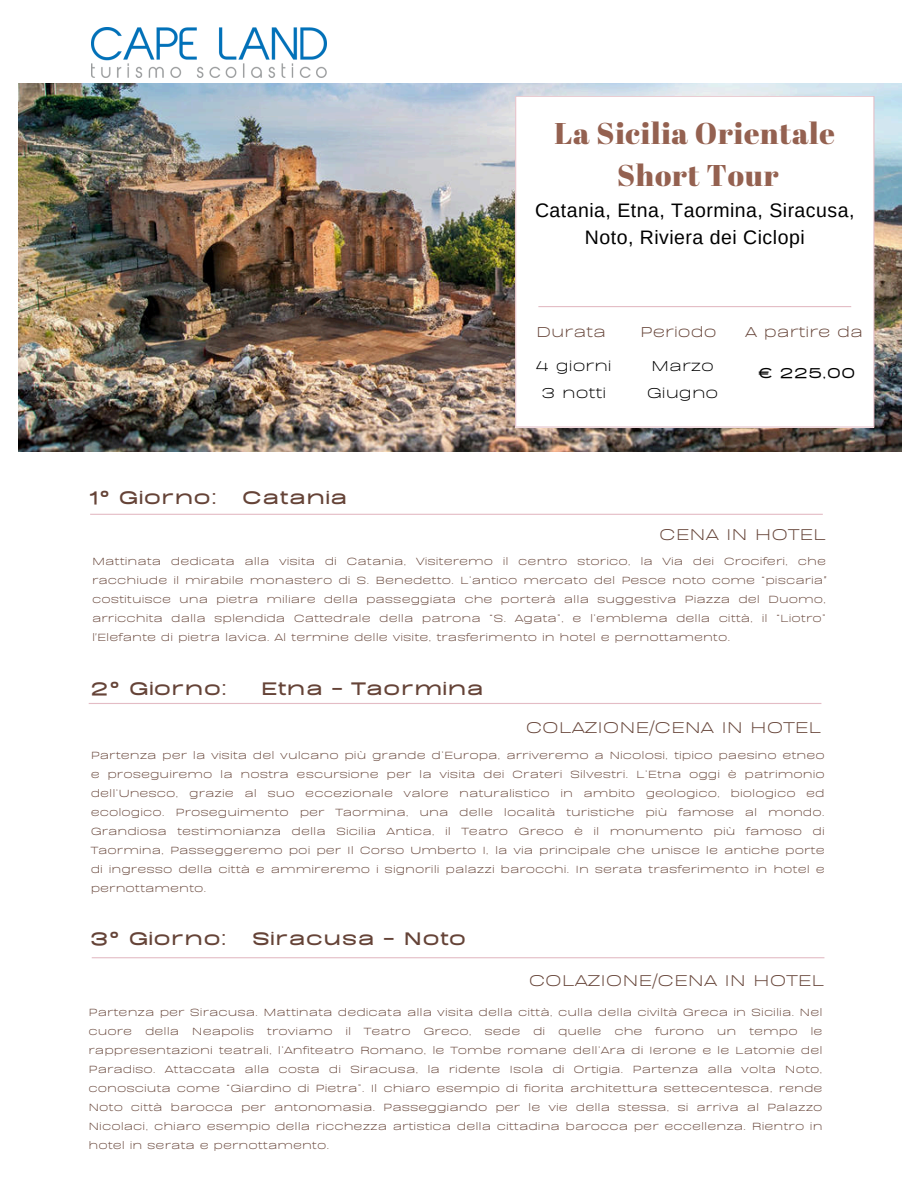
<style>
.page{position:relative;width:918px;height:1188px;background:#fff}
.page>*{position:absolute;margin:0;border:0;box-sizing:border-box;transform-origin:0 0}
.t1{font:30px/41.7px "Abril Fatface";letter-spacing:.025em;color:#946150;text-align:center}
.t2{font:900 21px "BD Sans";color:#654337}
.t3{font:19.5px/27px "Arimo";letter-spacing:.025em;color:#000;text-align:center}
.t4{font:18px "BD Sans";color:#654337}
.t5{font:16.5px/27px "BD Sans";color:#000;text-align:center}
.t6{font:16.5px "BD Sans";color:#654337}
.t7{font:700 16.5px "BD Sans";color:#000}
.t8{font:12px/19px "BD Sans";color:#654337;text-align:justify}
</style>
<div class="page">
<hr style="left:90px;top:514px;width:733px;height:1px;background:#e4bcc5">
<hr style="left:89px;top:703px;width:732px;height:1px;background:#e4bcc5">
<img style="left:19px;top:84px;width:883px;height:368px">
<svg style="left:515px;top:96px;width:359px;height:332px"></svg>
<hr style="left:538px;top:306px;width:313px;height:1px;background:#e4bcc5">
<img style="left:92px;top:28px;width:235px;height:49px">
<hr style="left:92px;top:957px;width:732px;height:1px;background:#e4bcc5">
<h3 class="t1" style="left:555px;top:112px;width:282px">La Sicilia Orientale<br>Short Tour</h3>
<h6 class="t3" style="left:535px;top:197px;width:321px">Catania, Etna, Taormina, Siracusa,<br>Noto, Riviera dei Ciclopi</h6>
<h6 class="t2" style="left:89px;top:482px;width:260px">1° Giorno: Catania</h6>
<h6 class="t6" style="left:536px;top:320px;width:71px">Durata</h6>
<h5 class="t6" style="left:640px;top:320px;width:78px">Periodo</h5>
<h2 class="t6" style="left:745px;top:320px;width:120px">A partire da</h2>
<h4 class="t5" style="left:536px;top:350px;width:78px">4 giorni<br>3 notti</h4>
<p class="t5" style="left:647px;top:350px;width:73px;text-align:left">Marzo<br>Giugno</p>
<h2 class="t7" style="left:759px;top:361px;width:98px">€ 225,00</h2>
<h6 class="t4" style="left:659px;top:521px;width:168px">CENA IN HOTEL</h6>
<h1 class="t8" style="left:92px;top:550px;width:736px">Mattinata dedicata alla visita di Catania, Visiteremo il centro storico, la Via dei Crociferi, che racchiude il mirabile monastero di S. Benedetto. L’antico mercato del Pesce noto come “piscaria" costituisce una pietra miliare della passeggiata che porterà alla suggestiva Piazza del Duomo, arricchita dalla splendida Cattedrale della patrona “S. Agata”, e l’emblema della città, il “Liotro” l'Elefante di pietra lavica. Al termine delle visite, trasferimento in hotel e pernottamento.</h1>
<h4 class="t2" style="left:91px;top:673px;width:138px">2° Giorno:</h4>
<h4 class="t2" style="left:261px;top:673px;width:225px">Etna - Taormina</h4>
<h6 class="t4" style="left:526px;top:714px;width:297px">COLAZIONE/CENA IN HOTEL</h6>
<p class="t8" style="left:91px;top:744px;width:736px">Partenza per la visita del vulcano più grande d’Europa, arriveremo a Nicolosi, tipico paesino etneo e proseguiremo la nostra escursione per la visita dei Crateri Silvestri. L’Etna oggi è patrimonio dell’Unesco, grazie al suo eccezionale valore naturalistico in ambito geologico, biologico ed ecologico. Proseguimento per Taormina, una delle località turistiche più famose al mondo.<br>Grandiosa testimonianza della Sicilia Antica, il Teatro Greco è il monumento più famoso di Taormina, Passeggeremo poi per Il Corso Umberto I, la via principale che unisce le antiche porte di ingresso della città e ammireremo i signorili palazzi barocchi. In serata trasferimento in hotel e pernottamento.</p>
<h4 class="t2" style="left:90px;top:924px;width:378px">3° Giorno: Siracusa - Noto</h4>
<p class="t4" style="left:529px;top:967px;width:297px">COLAZIONE/CENA IN HOTEL</p>
<h2 class="t8" style="left:89px;top:1002px;width:736px">Partenza per Siracusa. Mattinata dedicata alla visita della città, culla della civiltà Greca in Sicilia. Nel cuore della Neapolis troviamo il Teatro Greco, sede di quelle che furono un tempo le rappresentazioni teatrali, l’Anfiteatro Romano, le Tombe romane dell’Ara di Ierone e le Latomie del Paradiso. Attaccata alla costa di Siracusa, la ridente Isola di Ortigia. Partenza alla volta Noto, conosciuta come “Giardino di Pietra”. Il chiaro esempio di fiorita architettura settecentesca, rende Noto città barocca per antonomasia. Passeggiando per le vie della stessa, si arriva al Palazzo Nicolaci, chiaro esempio della ricchezza artistica della cittadina barocca per eccellenza. Rientro in hotel in serata e pernottamento.</h2>
</div>
